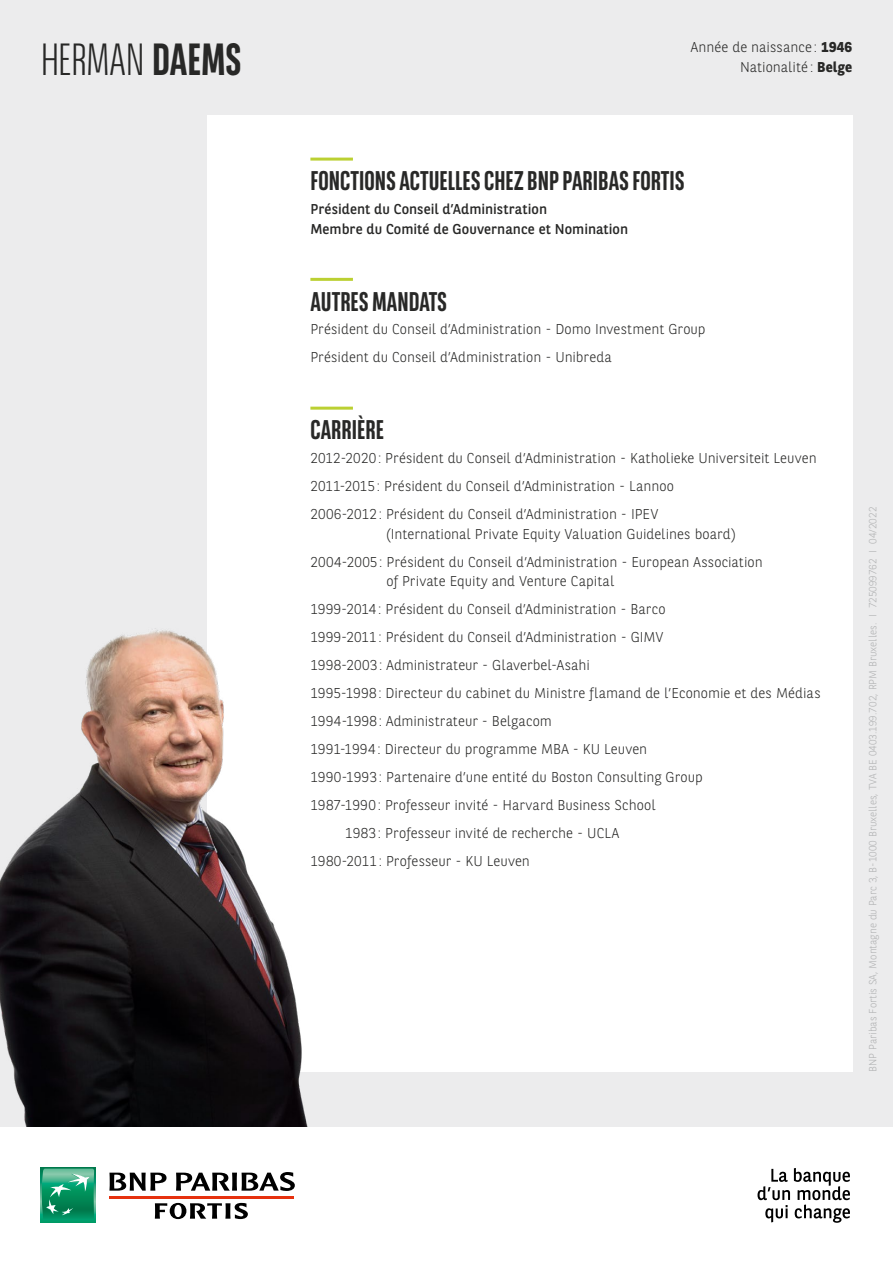
<style>
.page{position:relative;width:893px;height:1263px;background:#fff}
.page>*{position:absolute;margin:0;border:0;box-sizing:border-box;transform-origin:0 0}
.t1{font:300 45px "BNPP Sans Condensed";letter-spacing:-.01em;color:#282827}
.t2{font:700 27px "BNPP Sans Condensed";color:#282827}
.t3{font:300 14.25px/28px "BNPP Sans";letter-spacing:.005em;color:#282827}
.t4{font:14.25px/19.5px "BNPP Sans";letter-spacing:.005em;color:#282827}
.t5{font:300 10.5px "BNPP Sans";color:#b1b2b3}
.s1{font-weight:700}
</style>
<div class="page">
<div style="left:0;top:0;width:893px;height:1127px;background:#ececed"></div>
<div style="left:207px;top:115px;width:645px;height:956px;background:#fff"></div>
<div style="left:41px;top:1168px;width:54px;height:54px;background:#009e6b"></div>
<svg style="left:42px;top:1168px;width:52px;height:49px"></svg>
<hr style="left:109px;top:1196px;width:185px;height:2px;background:#e6310e">
<svg style="left:109px;top:1172px;width:58px;height:18px"></svg>
<svg style="left:176px;top:1172px;width:119px;height:19px"></svg>
<svg style="left:155px;top:1203px;width:93px;height:16px"></svg>
<img style="left:0;top:628px;width:363px;height:499px">
<svg style="left:757px;top:1168px;width:93px;height:55px"></svg>
<hr style="left:310px;top:158px;width:43px;height:3px;background:#bbd032">
<hr style="left:310px;top:278px;width:43px;height:3px;background:#bbd032">
<hr style="left:310px;top:407px;width:43px;height:3px;background:#bbd032">
<h1 class="t1" style="left:41px;top:31px;width:202px">HERMAN <span class="s1">DAEMS</span></h1>
<p class="t3" style="left:691px;top:36px;width:163px;line-height:20.4px;text-align:right">Année de naissance : <span class="s1">1946<br></span>Nationalité : <span class="s1">Belge</span></p>
<h2 class="t2" style="left:310px;top:165px;width:376px">FONCTIONS ACTUELLES CHEZ BNP PARIBAS FORTIS</h2>
<p class="t4" style="left:310px;top:199px;width:319px">Président du Conseil d’Administration<br>Membre du Comité de Gouvernance et Nomination</p>
<h2 class="t2" style="left:310px;top:285px;width:138px">AUTRES MANDATS</h2>
<p class="t3" style="left:310px;top:315px;width:397px">Président du Conseil d’Administration - Domo Investment Group<br>Président du Conseil d’Administration - Unibreda</p>
<h2 class="t2" style="left:310px;top:414px;width:75px">CARRIÈRE</h2>
<p class="t3" style="left:310px;top:443px;width:508px">2012-2020: Président du Conseil d’Administration - Katholieke Universiteit Leuven<br>2011-2015: Président du Conseil d’Administration - Lannoo<br>2006-2012: Président du Conseil d’Administration - IPEV</p>
<p class="t3" style="left:310px;top:519px;width:454px;text-indent:76px">(International Private Equity Valuation Guidelines board)<br>2004-2005: Président du Conseil d’Administration - European Association</p>
<p class="t3" style="left:386px;top:566px;width:229px">of Private Equity and Venture Capital</p>
<p class="t3" style="left:310px;top:594px;width:357px">1999-2014: Président du Conseil d’Administration - Barco</p>
<p class="t3" style="left:310px;top:622px;width:355px">1999-2011: Président du Conseil d’Administration - GIMV</p>
<p class="t3" style="left:310px;top:650px;width:281px">1998-2003: Administrateur - Glaverbel-Asahi</p>
<p class="t3" style="left:310px;top:678px;width:512px">1995-1998: Directeur du cabinet du Ministre flamand de l’Economie et des Médias</p>
<p class="t3" style="left:310px;top:706px;width:243px">1994-1998: Administrateur - Belgacom</p>
<p class="t3" style="left:310px;top:734px;width:338px">1991-1994: Directeur du programme MBA - KU Leuven</p>
<p class="t3" style="left:310px;top:762px;width:394px">1990-1993: Partenaire d’une entité du Boston Consulting Group</p>
<p class="t3" style="left:310px;top:790px;width:347px">1987-1990: Professeur invité - Harvard Business School</p>
<p class="t3" style="left:345px;top:818px;width:275px">1983: Professeur invité de recherche - UCLA</p>
<p class="t3" style="left:310px;top:846px;width:221px">1980-2011: Professeur - KU Leuven</p>
<p class="t5" style="left:866px;top:1071px;width:566px;rotate:-90deg">BNP Paribas Fortis SA, Montagne du Parc 3, B‑1000 Bruxelles, TVA BE 0403.199.702, RPM Bruxelles. I 725099762 I 04/2022</p>
</div>
